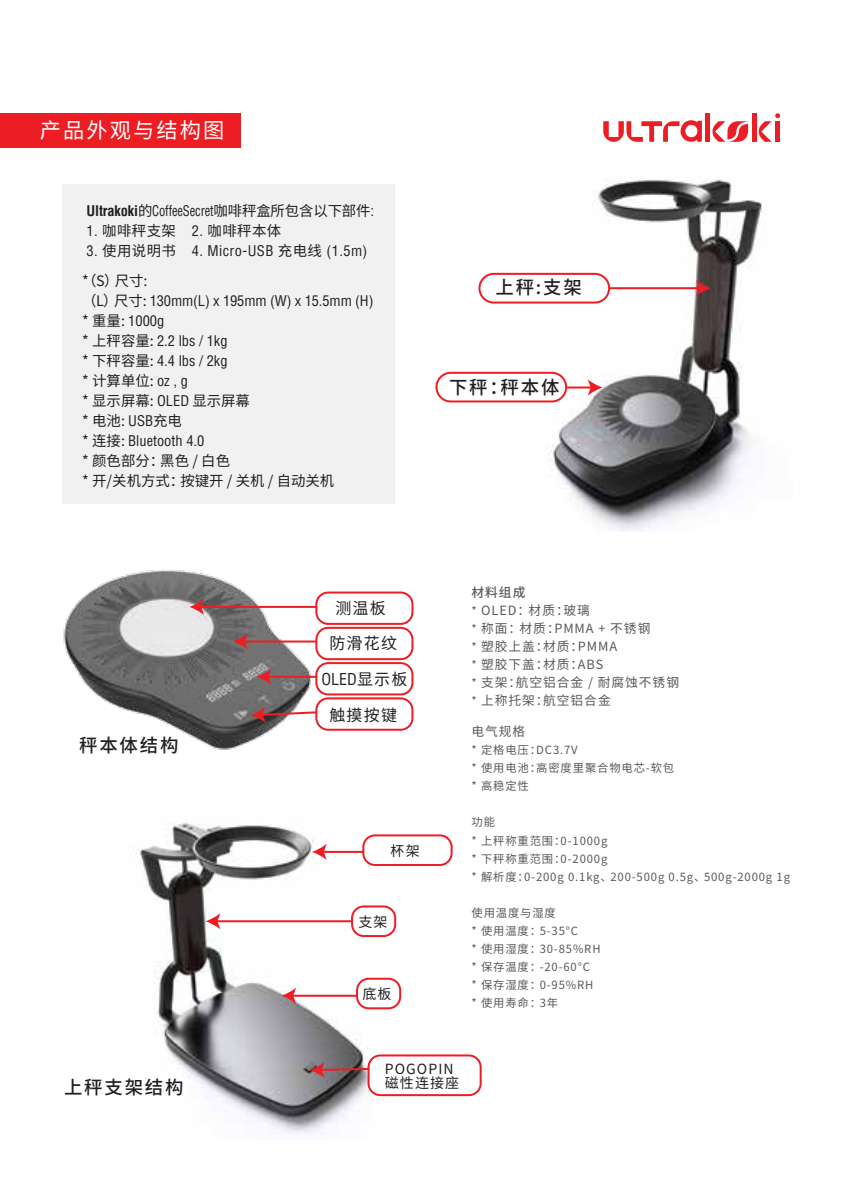
<style>
.page{position:relative;width:842px;height:1193px;background:#fff}
.page>*{position:absolute;margin:0;border:0;box-sizing:border-box;transform-origin:0 0}
.t1{font:21.2px "Noto Sans CJ Ksc";letter-spacing:.1em;color:#fff}
.t2{font:500 18.4px "Noto Sans CJ Ksc";letter-spacing:.1em;color:#231f20}
.t3{font:16px/34.6px "Noto Sans CJ Ksc";letter-spacing:.075em;color:#231f20;text-align:center}
.t4{font:condensed 16px "Helvetica LT Std";color:#231f20}
.t5{font:condensed 14.4px/20px "Helvetica LT Std";color:#231f20}
.t6{font:14.4px/20px "Noto Sans CJ Ksc";color:#231f20}
.t7{font:condensed 14.4px "Helvetica LT Std";color:#231f20;scale:.87 1}
.t8{font:condensed 14.4px "Helvetica LT Std";letter-spacing:.03em;color:#231f20}
.t9{font:14.4px "Noto Sans CJ Ksc";letter-spacing:.03em;color:#231f20}
.t10{font:14px/14px "Noto Sans CJ Ksc";letter-spacing:.075em;color:#231f20}
.t11{font:12.8px/18px "Noto Sans CJ Ksc";letter-spacing:.075em;color:#58595b}
.t12{font:11.4px/18px "Noto Sans CJ Ksc";letter-spacing:.075em;color:#58595b}
.s1{font-weight:700}
.s2{font-family:"Noto Sans CJ Ksc";font-stretch:normal}
.s3{font-family:"Helvetica LT Std";font-stretch:condensed}
.s4{font-weight:500}
.s5{font-size:11.4px}
</style>
<div class="page">
<img style="left:526px;top:180px;width:237px;height:352px">
<div style="left:0;top:113px;width:241px;height:35px;background:#ed1d24"></div>
<hr style="left:544px;top:287px;width:156px;height:2px;background:#ed1d24">
<svg style="left:695px;top:280px;width:15px;height:16px"></svg>
<div style="left:479px;top:274px;width:129px;height:28px;background:#fff;border-radius:14px"></div>
<div style="left:478px;top:273px;width:131px;height:30px;border:2px solid #ed1d24;border-radius:14px"></div>
<hr style="left:463px;top:386px;width:128px;height:2px;background:#ed1d24">
<svg style="left:587px;top:379px;width:15px;height:17px"></svg>
<div style="left:436px;top:373px;width:130px;height:28px;background:#fff;border-radius:14px"></div>
<div style="left:435px;top:372px;width:132px;height:30px;border:2px solid #ed1d24;border-radius:14px"></div>
<img style="left:63px;top:570px;width:252px;height:180px">
<svg style="left:250px;top:706px;width:65px;height:17px"></svg>
<hr style="left:267px;top:676px;width:55px;height:2px;background:#ed1d24">
<svg style="left:256px;top:668px;width:15px;height:17px"></svg>
<hr style="left:243px;top:640px;width:79px;height:2px;background:#ed1d24">
<svg style="left:233px;top:633px;width:14px;height:16px"></svg>
<hr style="left:200px;top:606px;width:122px;height:2px;background:#ed1d24">
<svg style="left:189px;top:598px;width:15px;height:17px"></svg>
<div style="left:316px;top:592px;width:96px;height:32px;background:#fff;border-radius:12px"></div>
<div style="left:315px;top:591px;width:98px;height:34px;border:2px solid #ed1d24;border-radius:12px"></div>
<div style="left:316px;top:628px;width:96px;height:31px;background:#fff;border-radius:12px"></div>
<div style="left:315px;top:627px;width:98px;height:33px;border:2px solid #ed1d24;border-radius:12px"></div>
<div style="left:316px;top:663px;width:96px;height:31px;background:#fff;border-radius:12px"></div>
<div style="left:315px;top:662px;width:98px;height:33px;border:2px solid #ed1d24;border-radius:12px"></div>
<div style="left:315px;top:697px;width:98px;height:33px;border:2px solid #ed1d24;border-radius:12px"></div>
<img style="left:140px;top:823px;width:255px;height:312px">
<svg style="left:310px;top:1061px;width:58px;height:17px"></svg>
<hr style="left:292px;top:994px;width:100px;height:2px;background:#ed1d24">
<svg style="left:281px;top:987px;width:15px;height:17px"></svg>
<hr style="left:216px;top:920px;width:145px;height:2px;background:#ed1d24">
<svg style="left:205px;top:913px;width:15px;height:16px"></svg>
<div style="left:368px;top:1055px;width:112px;height:40px;background:#fff;border-radius:12px"></div>
<div style="left:367px;top:1054px;width:114px;height:42px;border:2px solid #ed1d24;border-radius:12px"></div>
<div style="left:357px;top:978px;width:43px;height:30px;background:#fff;border-radius:12px"></div>
<div style="left:356px;top:977px;width:45px;height:32px;border:2px solid #ed1d24;border-radius:12px"></div>
<div style="left:352px;top:906px;width:43px;height:30px;background:#fff;border-radius:12px"></div>
<div style="left:351px;top:905px;width:45px;height:32px;border:2px solid #ed1d24;border-radius:12px"></div>
<hr style="left:322px;top:851px;width:51px;height:2px;background:#ed1d24">
<svg style="left:312px;top:843px;width:14px;height:17px"></svg>
<div style="left:363px;top:835px;width:88px;height:30px;background:#fff;border-radius:12px"></div>
<div style="left:362px;top:834px;width:90px;height:32px;border:2px solid #ed1d24;border-radius:12px"></div>
<hr style="left:705px;top:113px;width:4px;height:29px;background:#ed1d24">
<div style="left:751px;top:113px;width:5px;height:29px;background:#ed1d24"></div>
<svg style="left:758px;top:113px;width:21px;height:29px"></svg>
<svg style="left:712px;top:121px;width:35px;height:21px"></svg>
<svg style="left:603px;top:120px;width:98px;height:22px"></svg>
<div style="left:62px;top:184px;width:332px;height:320px;background:#f1f1f2"></div>
<h1 class="t1" style="left:40px;top:118px;width:186px">产品外观与结构图</h1>
<p class="t7" style="left:86px;top:201px;width:332px"><span class="s1">Ultrakoki</span><span class="s2">的</span>CoffeeSecret<span class="s2">咖啡秤盒所包含以下部件</span>:</p>
<p class="t9" style="left:86px;top:222px;width:196px"><span class="s3">1.</span> 咖啡秤支架 <span class="s3">2.</span> 咖啡秤本体</p>
<p class="t8" style="left:86px;top:241px;width:282px">3. <span class="s2">使用说明书</span> 4. Micro-USB <span class="s2">充电线</span> (1.5m)</p>
<p class="t6" style="left:82px;top:271px;width:67px">*（S）尺寸:</p>
<p class="t5" style="left:82px;top:291px;width:292px"><span class="s2">（L）尺寸:</span> 130mm(L) x 195mm (W) x 15.5mm (H) <span class="s2">* 重量:</span> 1000g<br><span class="s2">* 上秤容量:</span> 2.2 lbs / 1kg<br><span class="s2">* 下秤容量:</span> 4.4 lbs / 2kg</p>
<p class="t6" style="left:82px;top:371px;width:169px">* 计算单位: <span class="s3">oz , g<br></span>* 显示屏幕: <span class="s3">OLED</span> 显示屏幕* 电池: <span class="s3">USB</span>充电</p>
<p class="t5" style="left:82px;top:431px;width:123px"><span class="s2">* 连接:</span> Bluetooth 4.0</p>
<p class="t6" style="left:82px;top:451px;width:253px">* 颜色部分：黑色 / 白色<br>* 开/关机方式：按键开 / 关机 / 自动关机</p>
<h2 class="t2" style="left:495px;top:277px;width:88px">上秤:支架</h2>
<h2 class="t2" style="left:449px;top:376px;width:112px">下秤：秤本体</h2>
<h2 class="t2" style="left:79px;top:735px;width:101px">秤本体结构</h2>
<h3 class="t3" style="left:329px;top:591px;width:69px">测温板防滑花纹</h3>
<h3 class="t4" style="left:321px;top:669px;width:87px">OLED<span class="s2">显示板</span></h3>
<h3 class="t3" style="left:329px;top:698px;width:69px">触摸按键</h3>
<p class="t10" style="left:390px;top:843px;width:31px">杯架</p>
<p class="t10" style="left:358px;top:914px;width:31px">支架</p>
<p class="t10" style="left:362px;top:987px;width:31px">底板</p>
<p class="t11" style="left:471px;top:583px;width:209px"><span class="s4">材料组成<br></span><span class="s5">*</span> OLED：材质：玻璃<br><span class="s5">*</span> 称面：材质：PMMA + 不锈钢<br><span class="s5">*</span> 塑胶上盖：材质：PMMA<br><span class="s5">*</span> 塑胶下盖：材质：ABS<br><span class="s5">*</span> 支架：航空铝合金 / 耐腐蚀不锈钢<span class="s5">*</span> 上称托架：航空铝合金</p>
<p class="t11" style="left:471px;top:722px;width:55px">电气规格</p>
<p class="t12" style="left:471px;top:741px;width:204px">* 定格电压：DC3.7V<br>* 使用电池：高密度里聚合物电芯-软包* 高稳定性</p>
<p class="t12" style="left:471px;top:813px;width:320px">功能<br>* 上秤称重范围：0-1000g<br>* 下秤称重范围：0-2000g<br>* 解析度：0-200g 0.1kg、200-500g 0.5g、500g-2000g 1g</p>
<p class="t12" style="left:471px;top:904px;width:130px">使用温度与湿度<br>* 使用温度：5-35°C<br>* 使用湿度：30-85%RH * 保存温度：-20-60°C<br>* 保存湿度：0-95%RH * 使用寿命：3年</p>
<h2 class="t2" style="left:64px;top:1076px;width:121px">上秤支架结构</h2>
<p class="t10" style="left:384px;top:1061px;width:76px">POGOPIN磁性连接座</p>
</div>
